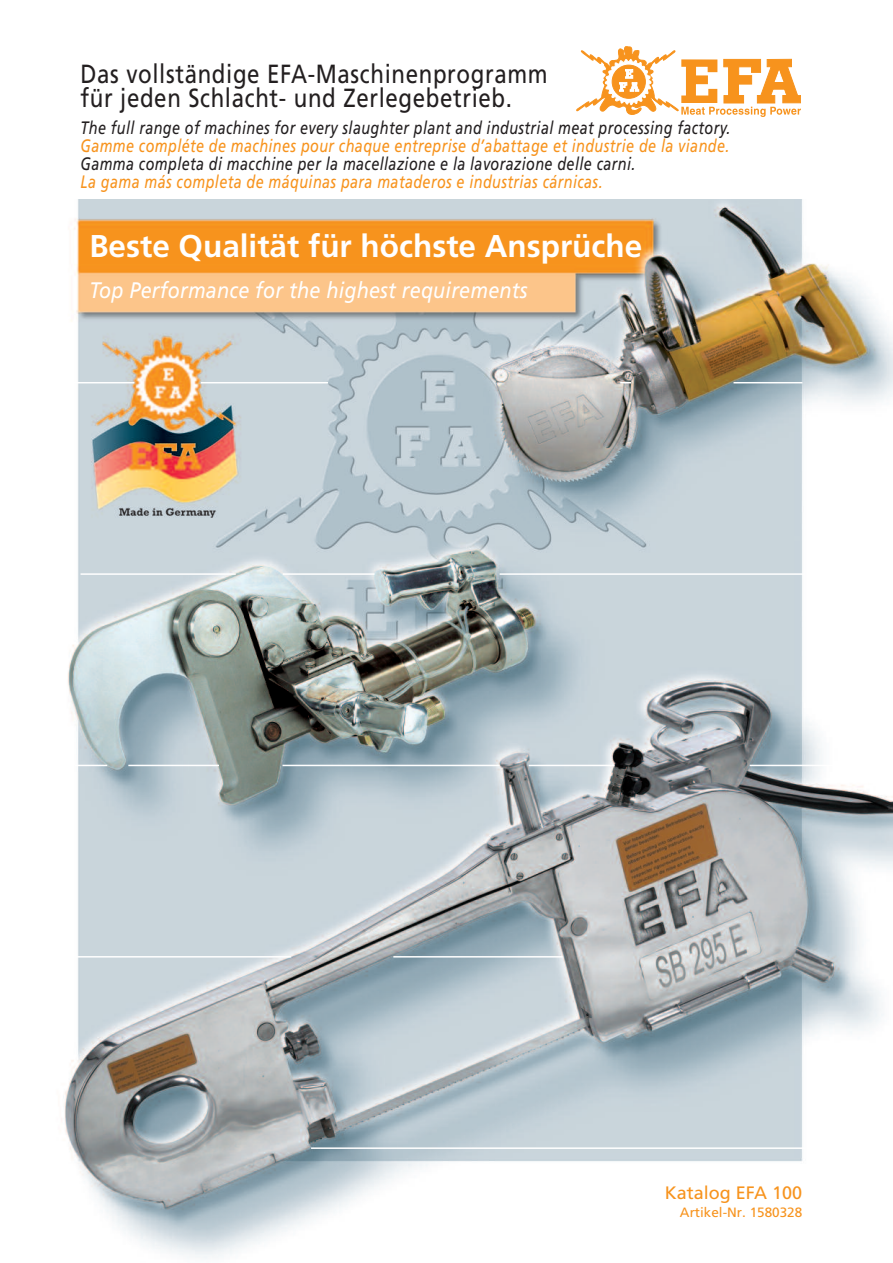
<style>
.page{position:relative;width:893px;height:1263px;background:#fff}
.page>*{position:absolute;margin:0;border:0;box-sizing:border-box;transform-origin:0 0}
.t1{font:700 31.5px "Frutiger";color:#fff}
.t2{font:26.25px/24px "Frutiger";letter-spacing:.03em;color:#231f20;scale:.85 1}
.t3{font:italic 22.5px "Frutiger";letter-spacing:.01em;color:#fff;scale:.88 1}
.t4{font:italic 18px "Frutiger";letter-spacing:.03em;color:#231f20;scale:.8 1}
.t5{font:italic 18px "Frutiger";letter-spacing:.03em;color:#f7931d;scale:.8 1}
.t6{font:18px "Frutiger";color:#f7931d}
.t7{font:13.5px "Frutiger";color:#f7931d}
</style>
<div class="page">
<img style="left:63px;top:109px;width:830px;height:1150px">
<svg style="left:577px;top:46px;width:224px;height:71px"></svg>
<hr style="left:81px;top:573px;width:155px;height:2px;background:#fff">
<hr style="left:283px;top:573px;width:91px;height:2px;background:#fff">
<hr style="left:500px;top:573px;width:305px;height:2px;background:#fff">
<hr style="left:529px;top:765px;width:85px;height:1px;background:#fff">
<hr style="left:283px;top:765px;width:217px;height:1px;background:#fff">
<hr style="left:128px;top:765px;width:91px;height:1px;background:#fff">
<hr style="left:75px;top:765px;width:32px;height:1px;background:#fff">
<hr style="left:750px;top:765px;width:84px;height:1px;background:#fff">
<hr style="left:76px;top:956px;width:215px;height:1px;background:#fff">
<hr style="left:393px;top:956px;width:170px;height:1px;background:#fff">
<hr style="left:311px;top:1147px;width:494px;height:2px;background:#fff">
<hr style="left:63px;top:382px;width:71px;height:1px;background:#fff">
<hr style="left:201px;top:382px;width:127px;height:1px;background:#fff">
<hr style="left:733px;top:382px;width:69px;height:1px;background:#fff">
<div style="left:72px;top:177px;width:736px;height:21px;background:#fff"></div>
<h2 class="t2" style="left:81px;top:64px;width:551px">Das vollständige EFA-Maschinenprogramm für jeden Schlacht- und Zerlegebetrieb.</h2>
<p class="t4" style="left:81px;top:120px;width:814px">The full range of machines for every slaughter plant and industrial meat processing factory.</p>
<p class="t5" style="left:81px;top:138px;width:813px">Gamme compléte de machines pour chaque entreprise d’abattage et industrie de la viande.</p>
<p class="t4" style="left:81px;top:156px;width:695px">Gamma completa di macchine per la macellazione e la lavorazione delle carni.</p>
<p class="t5" style="left:81px;top:174px;width:654px">La gama más completa de máquinas para mataderos e industrias cárnicas.</p>
<h1 class="t1" style="left:89px;top:234px;width:554px">Beste Qualität für höchste Ansprüche</h1>
<p class="t3" style="left:89px;top:281px;width:499px">Top Performance for the highest requirements</p>
<p class="t6" style="left:665px;top:1185px;width:139px">Katalog EFA 100</p>
<p class="t7" style="left:680px;top:1207px;width:124px">Artikel-Nr. 1580328</p>
</div>
